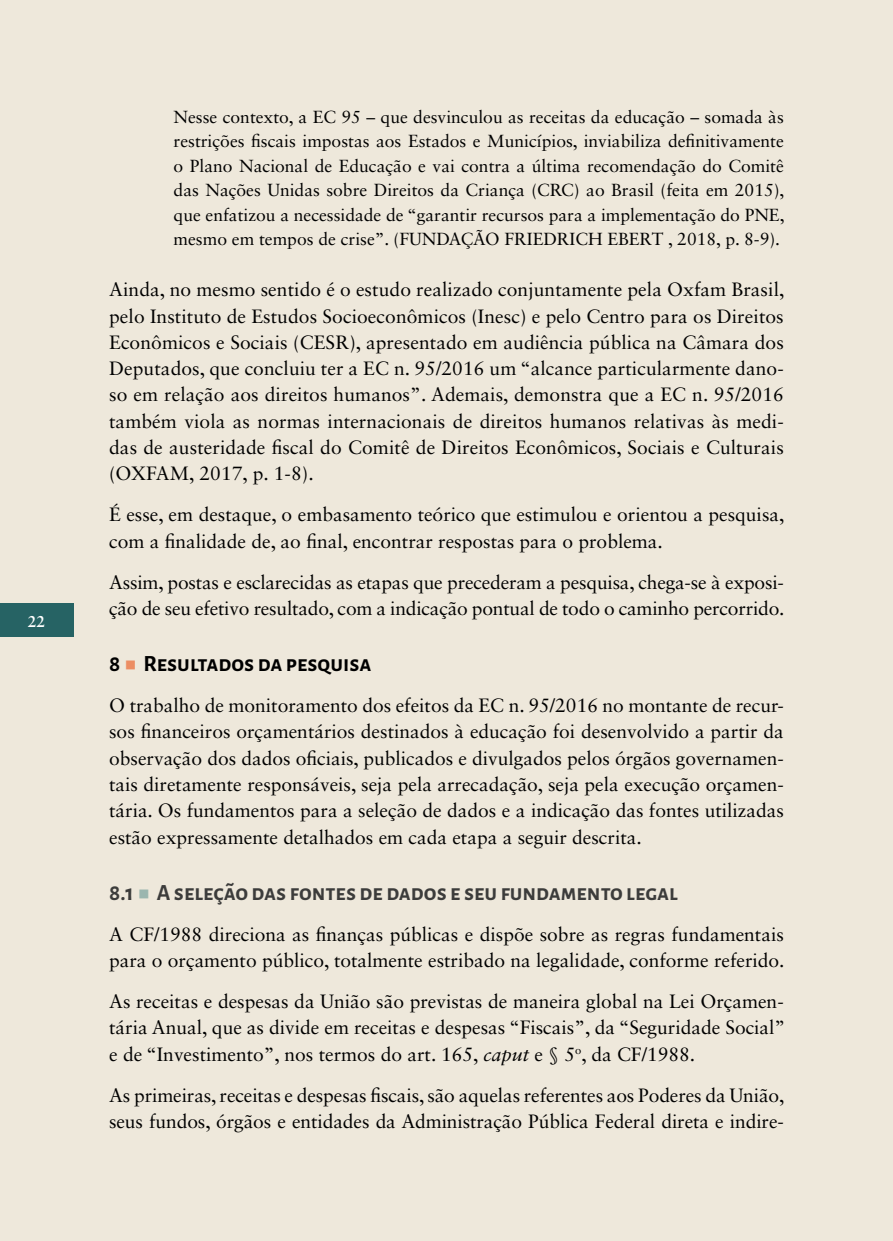
<style>
.page{position:relative;width:893px;height:1241px;background:#fff}
.page>*{position:absolute;margin:0;border:0;box-sizing:border-box;transform-origin:0 0}
.t1{font:700 22.75px "Alegreya Sans SC";color:#3c3c3b}
.t2{font:700 22.75px "Alegreya Sans SC";color:#000}
.t3{font:19.25px/26.2px "Sabon LT Std";color:#000}
.t4{font:17.5px/24.5px "Sabon LT Std";color:#000;text-align:justify}
.t5{font:700 15.75px "Sabon LT Std";color:#fff}
.s1{font-family:"Montserrat";font-weight:400;color:#ec8d63}
.s2{font-family:"Montserrat";font-weight:400;color:#9bb6af}
.s3{font-style:italic}
</style>
<div class="page">
<div style="left:0;top:0;width:893px;height:1240px;background:#eee8db"></div>
<div style="left:0;top:604px;width:73px;height:33px;background:#266364"></div>
<p class="t5" style="left:28px;top:611px;width:19px">22</p>
<p class="t4" style="left:174px;top:104px;width:612px">Nesse contexto, a EC 95 – que desvinculou as receitas da educação – somada às restrições fiscais impostas aos Estados e Municípios, inviabiliza definitivamente o Plano Nacional de Educação e vai contra a última recomendação do Comitê das Nações Unidas sobre Direitos da Criança (CRC) ao Brasil (feita em 2015), que enfatizou a necessidade de “garantir recursos para a implementação do PNE, mesmo em tempos de crise”. (FUNDAÇÃO FRIEDRICH EBERT , 2018, p. 8-9).</p>
<p class="t3" style="left:109px;top:276px;width:677px;text-align:justify">Ainda, no mesmo sentido é o estudo realizado conjuntamente pela Oxfam Brasil, pelo Instituto de Estudos Socioeconômicos (Inesc) e pelo Centro para os Direitos Econômicos e Sociais (CESR), apresentado em audiência pública na Câmara dos Deputados, que concluiu ter a EC n. 95/2016 um “alcance particularmente dano&shy;so em relação aos direitos humanos”. Ademais, demonstra que a EC n. 95/2016 também viola as normas internacionais de direitos humanos relativas às medi&shy;das de austeridade fiscal do Comitê de Direitos Econômicos, Sociais e Culturais (OXFAM, 2017, p. 1-8).</p>
<p class="t3" style="left:109px;top:501px;width:677px">É esse, em destaque, o embasamento teórico que estimulou e orientou a pesquisa, com a finalidade de, ao final, encontrar respostas para o problema.</p>
<p class="t3" style="left:109px;top:568px;width:677px">Assim, postas e esclarecidas as etapas que precederam a pesquisa, chega-se à exposi&shy;ção de seu efetivo resultado, com a indicação pontual de todo o caminho percorrido.</p>
<p class="t2" style="left:109px;top:647px;width:264px">8 <span class="s1">■</span> Resultados da pesquisa</p>
<p class="t3" style="left:109px;top:692px;width:676px;text-align:justify">O trabalho de monitoramento dos efeitos da EC n. 95/2016 no montante de recur&shy;sos financeiros orçamentários destinados à educação foi desenvolvido a partir da observação dos dados oficiais, publicados e divulgados pelos órgãos governamen&shy;tais diretamente responsáveis, seja pela arrecadação, seja pela execução orçamen&shy;tária. Os fundamentos para a seleção de dados e a indicação das fontes utilizadas estão expressamente detalhados em cada etapa a seguir descrita.</p>
<p class="t1" style="left:109px;top:875px;width:570px">8.1 <span class="s2">■</span> A seleção das fontes de dados e seu fundamento legal</p>
<p class="t3" style="left:109px;top:920px;width:677px">A CF/1988 direciona as finanças públicas e dispõe sobre as regras fundamentais para o orçamento público, totalmente estribado na legalidade, conforme referido.</p>
<p class="t3" style="left:109px;top:987px;width:678px;text-align:justify">As receitas e despesas da União são previstas de maneira global na Lei Orçamen&shy;tária Anual, que as divide em receitas e despesas “Fiscais”, da “Seguridade Social” e de “Investimento”, nos termos do art. 165, <span class="s3">caput</span> e § 5<sup>o</sup>, da CF/1988.</p>
<p class="t3" style="left:109px;top:1081px;width:677px">As primeiras, receitas e despesas fiscais, são aquelas referentes aos Poderes da União, seus fundos, órgãos e entidades da Administração Pública Federal direta e indire-</p>
</div>
